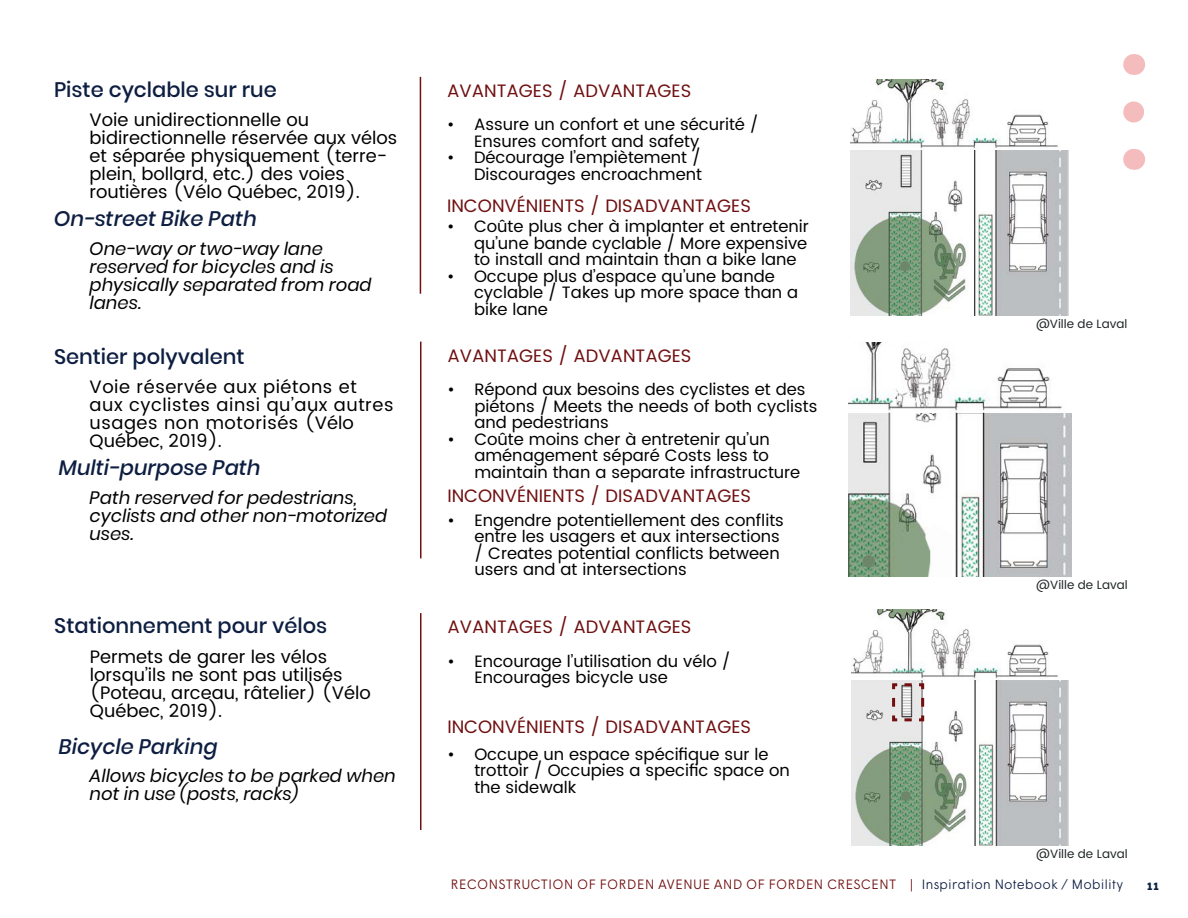
<style>
.page{position:relative;width:1188px;height:918px;background:#fff}
.page>*{position:absolute;margin:0;border:0;box-sizing:border-box;transform-origin:0 0}
.t1{font:500 21px "Poppins";color:#0d1e41}
.t2{font:italic 500 21px "Poppins";color:#0d1e41}
.t3{font:18px/18px "Poppins";color:#000}
.t4{font:italic 18px/18px "Poppins";color:#000}
.t5{font:18px "Poppins";color:#701011}
.t6{font:18px/18px "Poppins";letter-spacing:.03em;color:#000}
.t7{font:16.5px/16.5px "Poppins";color:#000}
.t8{font:300 13.5px "Wigrum";letter-spacing:.01em;color:#701011}
.t9{font:12px "Poppins";color:#1f2526}
.t10{font:900 10.5px "Wigrum";color:#0d1e41}
.s1{color:#0d1e41}
</style>
<div class="page">
<svg style="left:1123px;top:112px;width:21px;height:11px"></svg>
<svg style="left:1134px;top:54px;width:1px;height:21px"></svg>
<svg style="left:1134px;top:149px;width:1px;height:21px"></svg>
<hr style="left:420px;top:77px;width:1px;height:217px;background:#701011">
<hr style="left:420px;top:342px;width:2px;height:216px;background:#701011">
<img style="left:848px;top:413px;width:224px;height:163px">
<hr style="left:420px;top:613px;width:2px;height:217px;background:#701011">
<img style="left:851px;top:79px;width:217px;height:236px">
<img style="left:851px;top:609px;width:218px;height:236px">
<svg style="left:891px;top:682px;width:35px;height:41px"></svg>
<img style="left:848px;top:342px;width:214px;height:71px">
<p class="t1" style="left:54px;top:77px;width:224px">Piste cyclable sur rue</p>
<p class="t3" style="left:90px;top:112px;width:309px">Voie unidirectionnelle ou bidirectionnelle réservée aux vélos et séparée physiquement (terre&shy;plein, bollard, etc.) des voies routières (Vélo Québec, 2019).</p>
<p class="t2" style="left:54px;top:207px;width:204px">On-street Bike Path</p>
<p class="t4" style="left:90px;top:240px;width:284px">One-way or two-way lane reserved for bicycles and is physically separated from road lanes.</p>
<p class="t1" style="left:54px;top:344px;width:192px">Sentier polyvalent</p>
<p class="t6" style="left:90px;top:378px;width:305px">Voie réservée aux piétons et aux cyclistes ainsi qu’aux autres usages non motorisés (Vélo<br>Québec, 2019).</p>
<p class="t2" style="left:59px;top:456px;width:203px">Multi-purpose Path</p>
<p class="t4" style="left:90px;top:488px;width:299px">Path reserved for pedestrians, cyclists and other non-motorized uses.</p>
<p class="t1" style="left:54px;top:614px;width:275px">Stationnement pour vélos</p>
<p class="t3" style="left:90px;top:648px;width:282px">Permets de garer les vélos lorsqu’ils ne sont pas utilisés (Poteau, arceau, râtelier) (Vélo<br>Québec, 2019).</p>
<p class="t2" style="left:59px;top:734px;width:160px">Bicycle Parking</p>
<p class="t4" style="left:90px;top:767px;width:308px">Allows bicycles to be parked when not in use (posts, racks)</p>
<p class="t5" style="left:447px;top:78px;width:246px">AVANTAGES / ADVANTAGES</p>
<p class="t7" style="left:474px;top:117px;width:286px;text-indent:-27px">• Assure un confort et une sécurité /<br>Ensures comfort and safety</p>
<p class="t7" style="left:447px;top:150px;width:257px;text-align:right">• Décourage l’empiètement /<br>Discourages encroachment</p>
<p class="t7" style="left:474px;top:219px;width:336px;text-align:justify;text-indent:-27px">• Coûte plus cher à implanter et entretenir qu’une bande cyclable / More expensive to install and maintain than a bike lane</p>
<p class="t7" style="left:474px;top:268px;width:326px;text-indent:-27px">• Occupe plus d’espace qu’une bande cyclable / Takes up more space than a bike lane</p>
<p class="t5" style="left:447px;top:193px;width:305px">INCONVÉNIENTS / DISADVANTAGES</p>
<p class="t5" style="left:447px;top:342px;width:246px">AVANTAGES / ADVANTAGES</p>
<p class="t7" style="left:474px;top:382px;width:345px;text-indent:-27px">• Répond aux besoins des cyclistes et des piétons / Meets the needs of both cyclists and pedestrians</p>
<p class="t7" style="left:474px;top:431px;width:328px;text-indent:-27px">• Coûte moins cher à entretenir qu’un aménagement séparé Costs less to maintain than a separate infrastructure</p>
<p class="t7" style="left:474px;top:512px;width:311px;text-indent:-27px">• Engendre potentiellement des conflits entre les usagers et aux intersections / Creates potential conflicts between users and at intersections</p>
<p class="t5" style="left:447px;top:483px;width:305px">INCONVÉNIENTS / DISADVANTAGES</p>
<p class="t5" style="left:447px;top:614px;width:246px">AVANTAGES / ADVANTAGES</p>
<p class="t7" style="left:474px;top:653px;width:258px;text-indent:-27px">• Encourage l’utilisation du vélo /<br>Encourages bicycle use</p>
<p class="t5" style="left:447px;top:714px;width:305px">INCONVÉNIENTS / DISADVANTAGES</p>
<p class="t7" style="left:474px;top:746px;width:317px;text-indent:-27px">• Occupe un espace spécifique sur le trottoir / Occupies a specific space on the sidewalk</p>
<p class="t9" style="left:1036px;top:316px;width:93px">@Ville de Laval</p>
<p class="t9" style="left:1036px;top:576px;width:93px">@Ville de Laval</p>
<p class="t9" style="left:1036px;top:846px;width:93px">@Ville de Laval</p>
<p class="t8" style="left:451px;top:874px;width:674px">RECONSTRUCTION OF FORDEN AVENUE AND OF FORDEN CRESCENT | <span class="s1">Inspiration Notebook / Mobility</span></p>
<p class="t10" style="left:1147px;top:878px;width:14px">11</p>
</div>
